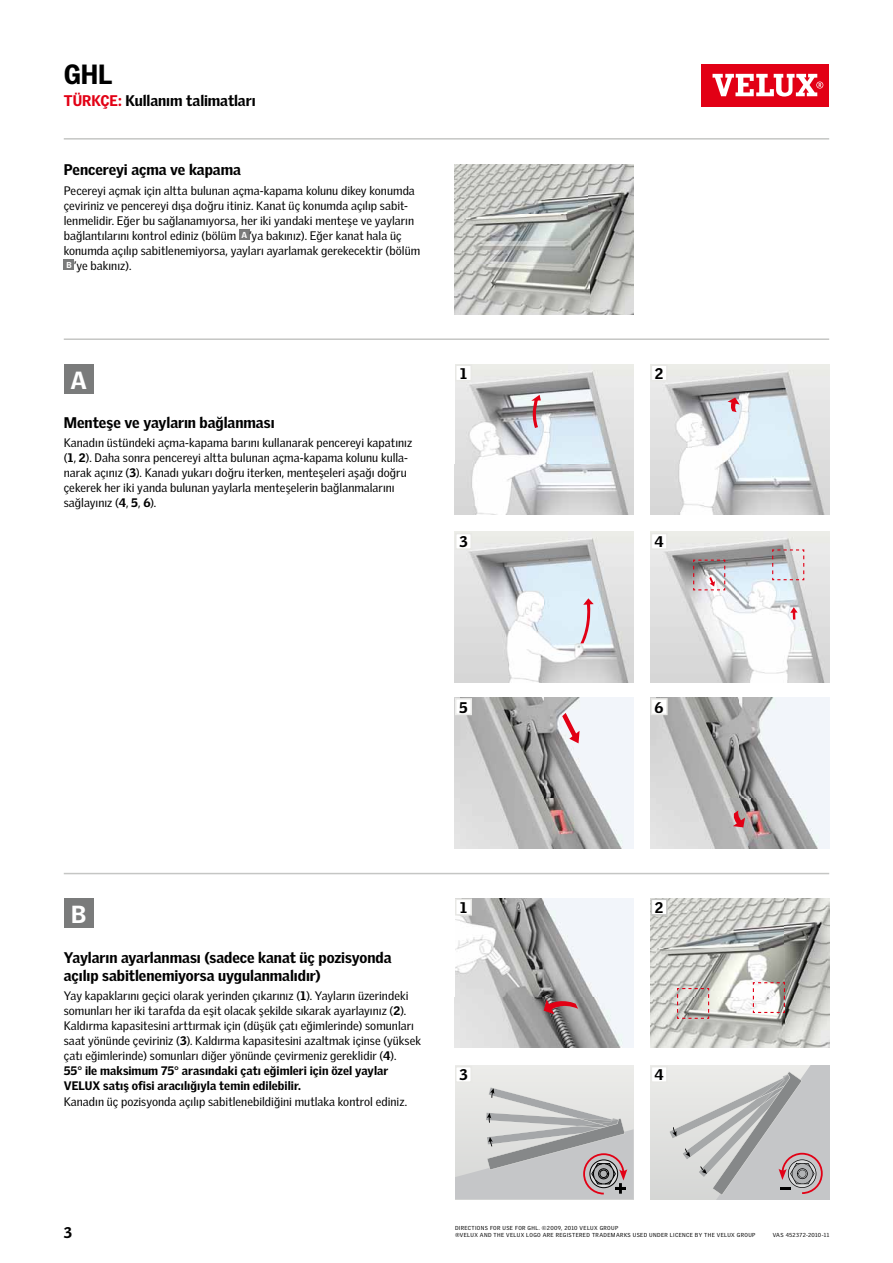
<style>
.page{position:relative;width:893px;height:1263px;background:#fff}
.page>*{position:absolute;margin:0;border:0;box-sizing:border-box;transform-origin:0 0}
.t1{font:900 27px "Velux Gothic";color:#000}
.t2{font:900 24px "Velux Gothic";color:#fff}
.t3{font:900 15px/18px "Velux Gothic";letter-spacing:-.005em;color:#000}
.t4{font:12px/15px "Velux Gothic";letter-spacing:.005em;color:#000}
.t5{font:5.7px/7.5px "Velux Gothic";letter-spacing:.06em;color:#000}
.s1{color:#e20015}
.s2{font-weight:900}
</style>
<div class="page">
<img style="left:455px;top:898px;width:179px;height:150px">
<img style="left:650px;top:898px;width:179px;height:150px">
<img style="left:455px;top:698px;width:179px;height:151px">
<img style="left:650px;top:698px;width:179px;height:151px">
<img style="left:455px;top:531px;width:179px;height:151px">
<img style="left:650px;top:531px;width:179px;height:151px">
<img style="left:455px;top:364px;width:179px;height:151px">
<img style="left:650px;top:364px;width:179px;height:151px">
<div style="left:702px;top:64px;width:127px;height:42px;background:#e20015"></div>
<svg style="left:712px;top:74px;width:111px;height:23px"></svg>
<div style="left:455px;top:1066px;width:179px;height:133px;background:#eaeae8"></div>
<div style="left:651px;top:1066px;width:178px;height:133px;background:#dfe0de"></div>
<img style="left:455px;top:164px;width:179px;height:150px">
<svg style="left:455px;top:1087px;width:179px;height:112px"></svg>
<div style="left:583px;top:1153px;width:41px;height:41px;border:2px solid #e20015;border-radius:50%"></div>
<svg style="left:669px;top:1066px;width:160px;height:133px"></svg>
<div style="left:64px;top:364px;width:30px;height:30px;background:#7a7b7b"></div>
<div style="left:64px;top:898px;width:30px;height:30px;background:#7a7b7b"></div>
<div style="left:456px;top:365px;width:15px;height:16px;background:#fff"></div>
<div style="left:455px;top:364px;width:17px;height:17px;border:2px solid #e8e8e5"></div>
<div style="left:651px;top:365px;width:16px;height:16px;background:#fff"></div>
<div style="left:651px;top:364px;width:17px;height:17px;border:2px solid #e8e8e5"></div>
<div style="left:651px;top:534px;width:16px;height:15px;background:#fff"></div>
<div style="left:651px;top:533px;width:17px;height:17px;border:2px solid #e8e8e5"></div>
<div style="left:456px;top:534px;width:15px;height:15px;background:#fff"></div>
<div style="left:455px;top:533px;width:17px;height:17px;border:2px solid #e8e8e5"></div>
<div style="left:456px;top:699px;width:15px;height:15px;background:#fff"></div>
<div style="left:455px;top:698px;width:17px;height:17px;border:2px solid #ececea"></div>
<div style="left:651px;top:699px;width:16px;height:15px;background:#fff"></div>
<div style="left:651px;top:698px;width:17px;height:17px;border:2px solid #e8e8e5"></div>
<div style="left:456px;top:899px;width:15px;height:16px;background:#fff"></div>
<div style="left:455px;top:898px;width:17px;height:17px;border:2px solid #e8e8e5"></div>
<div style="left:651px;top:899px;width:16px;height:16px;background:#fff"></div>
<div style="left:651px;top:898px;width:17px;height:17px;border:2px solid #c5c6c4"></div>
<div style="left:651px;top:1067px;width:16px;height:15px;background:#fff"></div>
<div style="left:651px;top:1066px;width:17px;height:17px;border:2px solid #e8e8e5"></div>
<div style="left:456px;top:1067px;width:15px;height:15px;background:#fff"></div>
<div style="left:455px;top:1066px;width:17px;height:17px;border:2px solid #e8e8e5"></div>
<svg style="left:752px;top:981px;width:34px;height:32px"></svg>
<svg style="left:676px;top:987px;width:34px;height:32px"></svg>
<svg style="left:772px;top:549px;width:33px;height:32px"></svg>
<svg style="left:531px;top:395px;width:10px;height:37px"></svg>
<svg style="left:728px;top:397px;width:12px;height:15px"></svg>
<svg style="left:580px;top:598px;width:14px;height:45px"></svg>
<svg style="left:693px;top:559px;width:33px;height:32px"></svg>
<svg style="left:544px;top:997px;width:34px;height:17px"></svg>
<svg style="left:562px;top:713px;width:18px;height:30px"></svg>
<svg style="left:732px;top:810px;width:13px;height:17px"></svg>
<svg style="left:790px;top:607px;width:8px;height:12px"></svg>
<div style="left:239px;top:229px;width:10px;height:11px;background:#7a7b7b"></div>
<div style="left:64px;top:259px;width:10px;height:11px;background:#7a7b7b"></div>
<hr style="left:64px;top:338px;width:765px;height:2px;background:#c5c6c4">
<hr style="left:64px;top:873px;width:765px;height:1px;background:#c5c6c4">
<hr style="left:64px;top:138px;width:765px;height:2px;background:#c5c6c4">
<h1 class="t1" style="left:64px;top:57px;width:50px">GHL</h1>
<p class="t3" style="left:64px;top:92px;width:193px"><span class="s1">TÜRKÇE:</span> Kullanım talimatları</p>
<p class="t3" style="left:64px;top:161px;width:179px">Pencereyi açma ve kapama</p>
<p class="t4" style="left:64px;top:183px;width:358px">Pecereyi açmak için altta bulunan açma-kapama kolunu dikey konumda çeviriniz ve pencereyi dışa doğru itiniz. Kanat üç konumda açılıp sabit&shy;lenmelidir. Eğer bu sağlanamıyorsa, her iki yandaki menteşe ve yayların bağlantılarını kontrol ediniz (bölüm <sup>A</sup> ’ya bakınız). Eğer kanat hala üç konumda açılıp sabitlenemiyorsa, yayları ayarlamak gerekecektir (bölüm <sup>B</sup> ’ye bakınız).</p>
<h2 class="t2" style="left:70px;top:365px;width:18px">A</h2>
<p class="t3" style="left:64px;top:413px;width:212px">Menteşe ve yayların bağlanması</p>
<p class="t4" style="left:64px;top:435px;width:350px">Kanadın üstündeki açma-kapama barını kullanarak pencereyi kapatınız (<span class="s2">1</span>, <span class="s2">2</span>). Daha sonra pencereyi altta bulunan açma-kapama kolunu kulla&shy;narak açınız (<span class="s2">3</span>). Kanadı yukarı doğru iterken, menteşeleri aşağı doğru çekerek her iki yanda bulunan yaylarla menteşelerin bağlanmalarını sağlayınız (<span class="s2">4</span>, <span class="s2">5</span>, <span class="s2">6</span>).</p>
<p class="t3" style="left:460px;top:364px;width:8px">1</p>
<p class="t3" style="left:655px;top:364px;width:10px">2</p>
<p class="t3" style="left:459px;top:533px;width:10px">3</p>
<p class="t3" style="left:654px;top:533px;width:11px">4</p>
<p class="t3" style="left:459px;top:698px;width:10px">5</p>
<p class="t3" style="left:655px;top:698px;width:10px">6</p>
<h2 class="t2" style="left:71px;top:899px;width:16px">B</h2>
<p class="t3" style="left:64px;top:949px;width:329px">Yayların ayarlanması (sadece kanat üç pozisyonda açılıp sabitlenemiyorsa uygulanmalıdır)</p>
<p class="t4" style="left:64px;top:988px;width:359px">Yay kapaklarını geçici olarak yerinden çıkarınız (<span class="s2">1</span>). Yayların üzerindeki somunları her iki tarafda da eşit olacak şekilde sıkarak ayarlayınız (<span class="s2">2</span>).<br>Kaldırma kapasitesini arttırmak için (düşük çatı eğimlerinde) somunları saat yönünde çeviriniz (<span class="s2">3</span>). Kaldırma kapasitesini azaltmak içinse (yüksek çatı eğimlerinde) somunları diğer yönünde çevirmeniz gereklidir (<span class="s2">4</span>).<br><span class="s2">55° ile maksimum 75° arasındaki çatı eğimleri için özel yaylar VELUX satış ofisi aracılığıyla temin edilebilir.</span></p>
<p class="t4" style="left:64px;top:1093px;width:345px">Kanadın üç pozisyonda açılıp sabitlenebildiğini mutlaka kontrol ediniz.</p>
<p class="t3" style="left:460px;top:898px;width:8px">1</p>
<p class="t3" style="left:655px;top:898px;width:10px">2</p>
<p class="t3" style="left:459px;top:1066px;width:10px">3</p>
<p class="t3" style="left:654px;top:1066px;width:11px">4</p>
<p class="t3" style="left:64px;top:1223px;width:10px">3</p>
<p class="t5" style="left:455px;top:1224px;width:302px">DIRECTIONS FOR USE FOR GHL. ©2009, 2010 VELUX GROUP<br>®VELUX AND THE VELUX LOGO ARE REGISTERED TRADEMARKS USED UNDER LICENCE BY THE VELUX GROUP</p>
<p class="t5" style="left:773px;top:1231px;width:58px">VAS 452372-2010-11</p>
</div>
